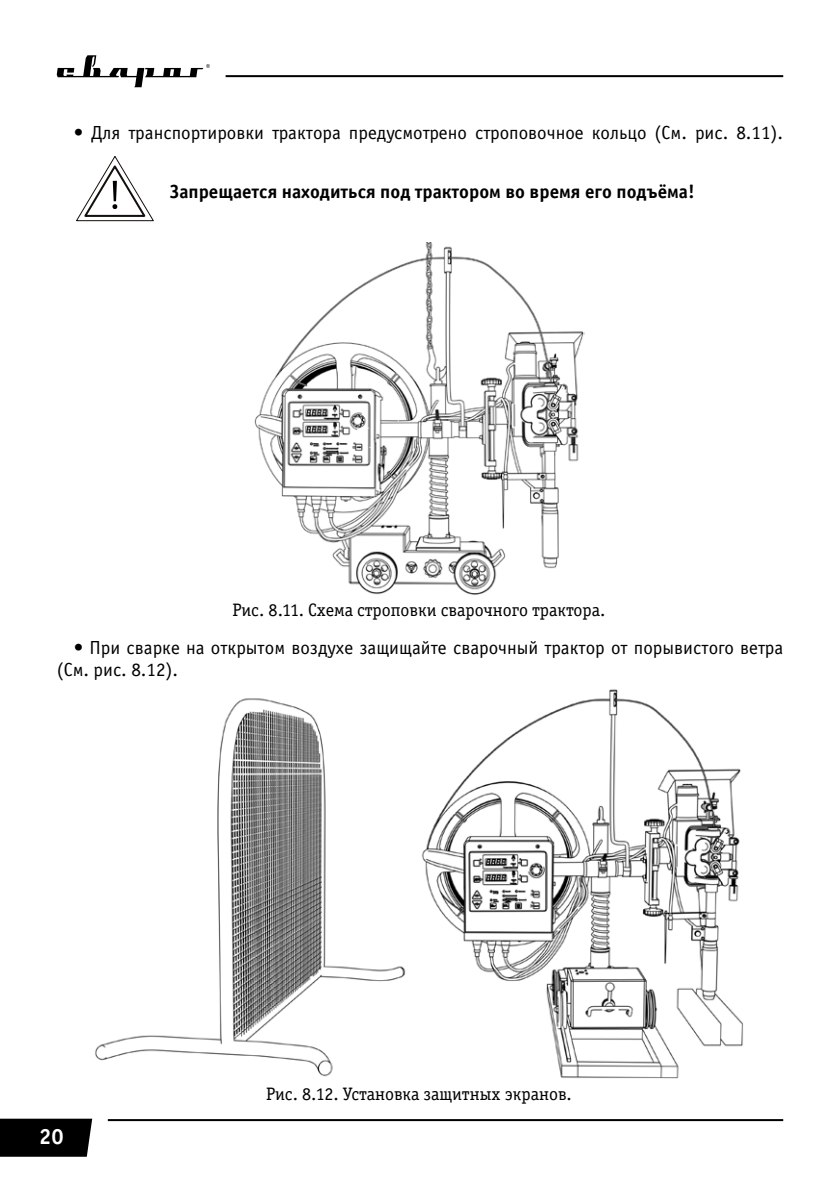
<style>
.page{position:relative;width:840px;height:1191px;background:#fff}
.page>*{position:absolute;margin:0;border:0;box-sizing:border-box;transform-origin:0 0}
.t1{font:700 22px "Officina Serif C";color:#fff}
.t2{font:19px/22px "Officina Sans C";color:#000}
.t3{font:700 19px "Officina Sans C";color:#000}
.t4{font:18px "Officina Serif Book C";color:#000}
</style>
<div class="page">
<div style="left:0;top:1118px;width:92px;height:38px;background:#000"></div>
<hr style="left:108px;top:1119px;width:674px;height:2px;background:#000">
<hr style="left:225px;top:75px;width:557px;height:2px;background:#000">
<svg style="left:57px;top:55px;width:153px;height:32px"></svg>
<svg style="left:76px;top:156px;width:77px;height:65px"></svg>
<img style="left:254px;top:242px;width:330px;height:353px">
<img style="left:95px;top:689px;width:648px;height:390px">
<p class="t2" style="left:74px;top:122px;width:710px">• Для транспортировки трактора предусмотрено строповочное кольцо (См. рис. 8.11).</p>
<p class="t3" style="left:170px;top:180px;width:526px">Запрещается находиться под трактором во время его подъёма!</p>
<p class="t4" style="left:232px;top:600px;width:374px">Рис. 8.11. Схема строповки сварочного трактора.</p>
<p class="t2" style="left:57px;top:637px;width:727px;text-indent:17px">• При сварке на открытом воздухе защищайте сварочный трактор от порывистого ветра (См. рис. 8.12).</p>
<p class="t1" style="left:39px;top:1123px;width:26px">20</p>
<p class="t4" style="left:266px;top:1084px;width:307px">Рис. 8.12. Установка защитных экранов.</p>
</div>
